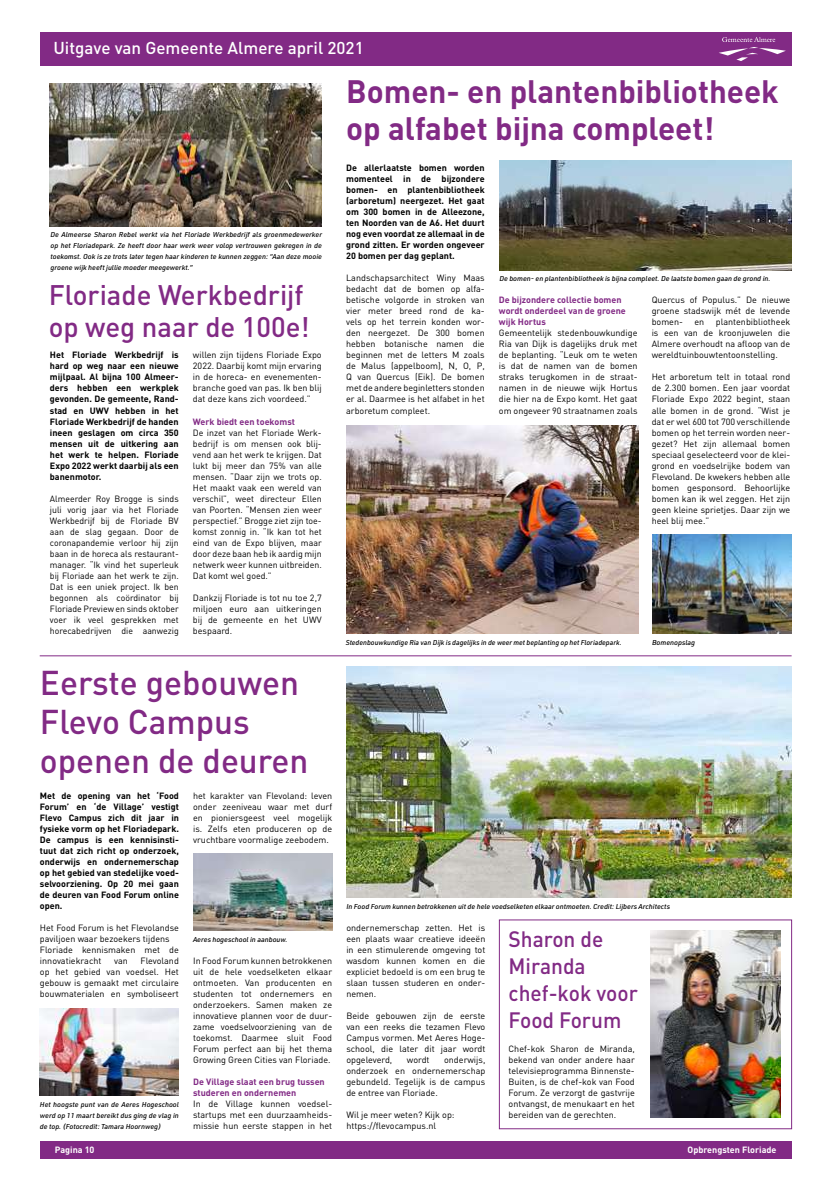
<style>
.page{position:relative;width:820px;height:1191px;background:#fff}
.page>*{position:absolute;margin:0;border:0;box-sizing:border-box;transform-origin:0 0}
.t1{font:500 34px/39px "DIN";color:#822a85}
.t2{font:700 32px/37px "DIN";color:#822a85}
.t3{font:500 28px/32px "DIN";color:#822a85}
.t4{font:500 22px/27px "DIN";color:#822a85;scale:.95 1}
.t5{font:500 17px "DIN";color:#fff}
.t6{font:9px/11px "DIN";color:#000;text-align:justify}
.t7{font:700 9px/11px "DIN";color:#000;text-align:justify}
.t8{font:700 9px/11px "DIN";color:#822a85}
.t9{font:700 9px "DIN";color:#fff}
.t10{font:italic 500 7px/11px "URWDIN";color:#000;text-align:justify}
</style>
<div class="page">
<div style="left:499px;top:919px;width:292px;height:210px;border:1px solid #822a85"></div>
<div style="left:40px;top:1141px;width:751px;height:17px;background:#822a85"></div>
<div style="left:40px;top:33px;width:751px;height:33px;background:#822a85"></div>
<svg style="left:719px;top:37px;width:66px;height:24px"></svg>
<img style="left:49px;top:83px;width:272px;height:143px">
<img style="left:652px;top:534px;width:139px;height:99px">
<img style="left:346px;top:425px;width:292px;height:208px">
<img style="left:40px;top:1008px;width:139px;height:87px">
<img style="left:650px;top:930px;width:130px;height:187px">
<img style="left:346px;top:666px;width:445px;height:231px">
<hr style="left:40px;top:655px;width:751px;height:1px;background:#822a85">
<img style="left:193px;top:853px;width:139px;height:77px">
<img style="left:499px;top:160px;width:291px;height:110px">
<h3 class="t5" style="left:53px;top:37px;width:312px">Uitgave van Gemeente Almere april 2021</h3>
<p class="t10" style="left:50px;top:229px;width:273px">De Almeerse Sharon Rebel werkt via het Floriade Werkbedrijf als groenmedewerker op het Floriadepark. Ze heeft door haar werk weer volop vertrouwen gekregen in de toekomst. Ook is ze trots later tegen haar kinderen te kunnen zeggen: “Aan deze mooie groene wijk heeft jullie moeder meegewerkt.”</p>
<h3 class="t3" style="left:49px;top:278px;width:262px">Floriade Werkbedrijf op weg naar de 100e!</h3>
<p class="t7" style="left:50px;top:349px;width:130px">Het Floriade Werkbedrijf is hard op weg naar een nieuwe mijlpaal. Al bijna 100 Almeer&shy;ders hebben een werkplek gevonden. De gemeente, Rand&shy;stad en UWV hebben in het Floriade Werkbedrijf de handen ineen geslagen om circa 350 mensen uit de uitkering aan het werk te helpen. Floriade Expo 2022 werkt daarbij als een banenmotor.</p>
<p class="t6" style="left:50px;top:492px;width:130px;text-align:left">Almeerder Roy Brogge is sinds juli vorig jaar via het Floriade<br>Werkbedrijf bij de Floriade BV aan de slag gegaan. Door de coronapandemie verloor hij zijn baan in de horeca als restaurant&shy;manager. “Ik vind het superleuk bij Floriade aan het werk te zijn.<br>Dat is een uniek project. Ik ben begonnen als coördinator bij<br>Floriade Preview en sinds oktober voer ik veel gesprekken met horecabedrijven die aanwezig</p>
<p class="t6" style="left:193px;top:349px;width:130px;text-align:left">willen zijn tijdens Floriade Expo<br>2022. Daarbij komt mijn ervaring in de horeca- en evenementen&shy;branche goed van pas. Ik ben blij dat deze kans zich voordeed.”</p>
<p class="t8" style="left:193px;top:415px;width:103px">Werk biedt een toekomst</p>
<p class="t6" style="left:193px;top:426px;width:130px">De inzet van het Floriade Werk&shy;bedrijf is om mensen ook blij&shy;vend aan het werk te krijgen. Dat lukt bij meer dan 75% van alle mensen. “Daar zijn we trots op.<br>Het maakt vaak een wereld van verschil”, weet directeur Ellen van Poorten. “Mensen zien weer perspectief.” Brogge ziet zijn toe&shy;komst zonnig in. “Ik kan tot het eind van de Expo blijven, maar door deze baan heb ik aardig mijn netwerk weer kunnen uitbreiden.<br>Dat komt wel goed.”</p>
<p class="t6" style="left:193px;top:591px;width:130px">Dankzij Floriade is tot nu toe 2,7 miljoen euro aan uitkeringen bij de gemeente en het UWV bespaard.</p>
<h1 class="t1" style="left:40px;top:662px;width:270px">Eerste gebouwen<br>Flevo Campus openen de deuren</h1>
<p class="t7" style="left:40px;top:789px;width:140px">Met de opening van het ‘Food Forum’ en ‘de Village’ vestigt Flevo Campus zich dit jaar in fysieke vorm op het Floriadepark.<br>De campus is een kennisinsti&shy;tuut dat zich richt op onderzoek, onderwijs en ondernemerschap op het gebied van stedelijke voed&shy;selvoorziening. Op 20 mei gaan de deuren van Food Forum online open.</p>
<p class="t6" style="left:40px;top:921px;width:140px;text-align:left">Het Food Forum is het Flevolandse paviljoen waar bezoekers tijdens<br>Floriade kennismaken met de innovatiekracht</p>
<p class="t6" style="left:193px;top:789px;width:140px">het karakter van Flevoland: leven onder zeeniveau waar met durf en pioniersgeest veel mogelijk is. Zelfs eten produceren op de vruchtbare voormalige zeebodem.</p>
<p class="t10" style="left:193px;top:933px;width:96px">Aeres hogeschool in aanbouw.</p>
<p class="t6" style="left:40px;top:954px;width:140px;text-indent:100px">Flevoland op het gebied van voedsel. Het gebouw is gemaakt met circulaire bouwmaterialen en symboliseert</p>
<p class="t6" style="left:193px;top:954px;width:140px">In Food Forum kunnen betrokkenen uit de hele voedselketen elkaar ontmoeten. Van producenten en studenten tot ondernemers en onderzoekers. Samen maken ze innovatieve plannen voor de duur&shy;zame voedselvoorziening van de toekomst. Daarmee sluit Food Forum perfect aan bij het thema Growing Green Cities van Floriade.</p>
<p class="t8" style="left:193px;top:1075px;width:133px">De Village slaat een brug tussen studeren en ondernemen</p>
<p class="t6" style="left:193px;top:1097px;width:140px;text-align:left">In de Village kunnen voedsel&shy;startups met een duurzaamheids&shy;missie hun eerste stappen in het</p>
<p class="t6" style="left:114px;top:954px;width:15px">van</p>
<p class="t10" style="left:40px;top:1098px;width:140px">Het hoogste punt van de Aeres Hogeschool werd op 11 maart bereikt dus ging de vlag in de top. (Fotocredit: Tamara Hoornweg)</p>
<h2 class="t2" style="left:346px;top:72px;width:434px">Bomen- en plantenbibliotheek op alfabet bijna compleet!</h2>
<p class="t7" style="left:346px;top:162px;width:140px">De allerlaatste bomen worden momenteel in de bijzondere bomen- en plantenbibliotheek (arboretum) neergezet. Het gaat om 300 bomen in de Alleezone, ten Noorden van de A6. Het duurt nog even voordat ze allemaal in de grond zitten. Er worden ongeveer 20 bomen per dag geplant.</p>
<p class="t6" style="left:346px;top:272px;width:140px;text-align:left">Landschapsarchitect Winy Maas bedacht dat de bomen op alfa&shy;betische volgorde in stroken van vier meter breed rond de ka&shy;vels op het terrein konden wor&shy;den neergezet. De 300 bomen hebben botanische namen die beginnen met de letters M zoals de Malus (appelboom), N, O, P,<br>Q van Quercus (Eik). De bomen met de andere beginletters stonden er al. Daarmee is het alfabet in het arboretum compleet.</p>
<p class="t10" style="left:499px;top:273px;width:272px">De bomen- en plantenbibliotheek is bijna compleet. De laatste bomen gaan de grond in.</p>
<p class="t6" style="left:651px;top:294px;width:140px">Quercus of Populus.” De nieuwe groene stadswijk mét de levende bomen-</p>
<p class="t8" style="left:498px;top:294px;width:128px">De bijzondere collectie bomen wordt onderdeel van de groene wijk Hortus</p>
<p class="t6" style="left:498px;top:327px;width:140px;text-align:left">Gemeentelijk stedenbouwkundige<br>Ria van Dijk is dagelijks druk met de beplanting. “Leuk om te weten is dat de namen van de bomen straks terugkomen in de straat&shy;namen in de nieuwe wijk Hortus die hier na de Expo komt. Het gaat om ongeveer 90 straatnamen zoals</p>
<p class="t6" style="left:651px;top:316px;width:140px;text-indent:64px">plantenbibliotheek is een van de kroonjuwelen die Almere overhoudt na afloop van de wereldtuinbouwtentoonstelling.</p>
<p class="t6" style="left:651px;top:371px;width:140px">Het arboretum telt in totaal rond de 2.300 bomen. Een jaar voordat Floriade Expo 2022 begint, staan alle bomen in de grond. “Wist je dat er wel 600 tot 700 verschillende bomen op het terrein worden neer&shy;gezet? Het zijn allemaal bomen speciaal geselecteerd voor de klei&shy;grond en voedselrijke bodem van Flevoland. De kwekers hebben alle bomen gesponsord. Behoorlijke bomen kan ik wel zeggen. Het zijn geen kleine sprietjes. Daar zijn we heel blij mee.”</p>
<p class="t6" style="left:694px;top:316px;width:11px">en</p>
<p class="t10" style="left:345px;top:636px;width:277px">Stedenbouwkundige Ria van Dijk is dagelijks in de weer met beplanting op het Floriadepark.</p>
<p class="t10" style="left:651px;top:636px;width:45px">Bomenopslag</p>
<p class="t10" style="left:346px;top:900px;width:325px">In Food Forum kunnen betrokkenen uit de hele voedselketen elkaar ontmoeten. Credit: Lijbers Architects</p>
<p class="t6" style="left:346px;top:921px;width:140px;text-align:left">ondernemerschap zetten. Het is een plaats waar creatieve ideeën in een stimulerende omgeving tot wasdom kunnen komen en die expliciet bedoeld is om een brug te slaan tussen studeren en onder&shy;nemen.</p>
<p class="t6" style="left:346px;top:1009px;width:140px;text-align:left">Beide gebouwen zijn de eerste van een reeks die tezamen Flevo<br>Campus vormen. Met Aeres Hoge&shy;school, die later dit jaar wordt opgeleverd,</p>
<p class="t6" style="left:346px;top:1053px;width:140px;text-indent:98px">onderwijs, onderzoek en ondernemerschap gebundeld. Tegelijk is de campus de entree van Floriade.</p>
<p class="t6" style="left:346px;top:1108px;width:110px">Wil je meer weten? Kijk op: https://flevocampus.nl</p>
<p class="t6" style="left:407px;top:1053px;width:24px">wordt</p>
<h3 class="t4" style="left:508px;top:924px;width:138px">Sharon de<br>Miranda chef-kok voor<br>Food Forum</h3>
<p class="t6" style="left:508px;top:1042px;width:128px">Chef-kok Sharon de Miranda, bekend van onder andere haar televisieprogramma Binnenste-Buiten, is de chef-kok van Food Forum. Ze verzorgt de gastvrije ontvangst, de menukaart en het bereiden van de gerechten.</p>
<p class="t9" style="left:55px;top:1143px;width:41px">Pagina 10</p>
<p class="t9" style="left:687px;top:1143px;width:90px">Opbrengsten Floriade</p>
</div>
